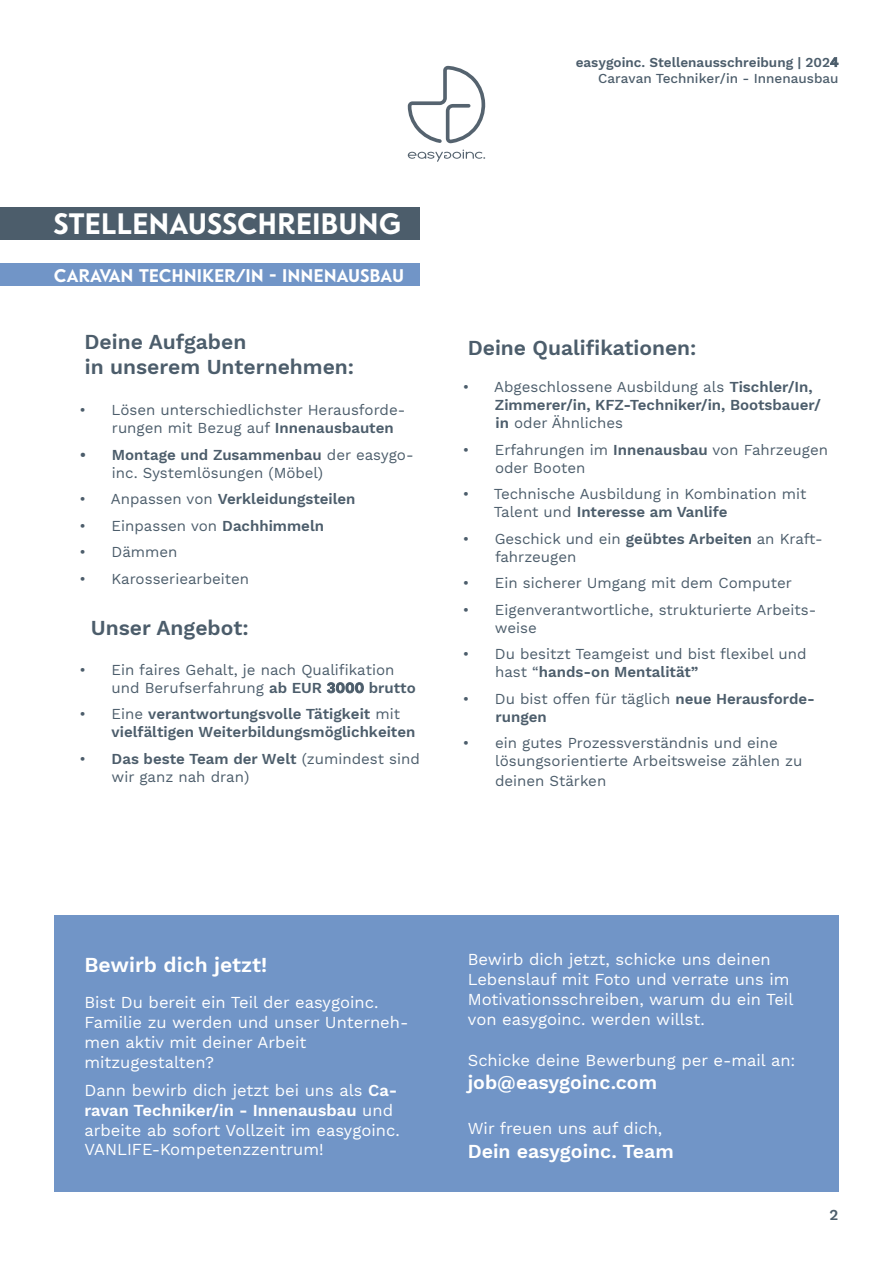
<style>
.page{position:relative;width:893px;height:1263px;background:#fff}
.page>*{position:absolute;margin:0;border:0;box-sizing:border-box;transform-origin:0 0}
.t1{font:800 28.05px "Guess Sans";color:#fff}
.t2{font:600 21px/25.2px "Work Sans";color:#4c5d6b}
.t3{font:600 21px "Work Sans";color:#fff}
.t4{font:600 19.5px "Work Sans";color:#fff}
.t5{font:800 17.4px "Guess Sans";color:#fff}
.t6{font:16.5px/19.8px "Work Sans";color:#fff}
.t7{font:15px/18px "Work Sans";color:#4c5d6b}
.t8{font:600 15px/18px "Work Sans";color:#4c5d6b}
.t9{font:600 13.5px "Work Sans";color:#4c5d6b}
.t10{font:500 13.5px "Work Sans";color:#4c5d6b}
.s1{font-weight:600}
.s2{font-weight:400}
</style>
<div class="page">
<div style="left:54px;top:916px;width:785px;height:276px;background:#7195c7"></div>
<div style="left:0;top:207px;width:419px;height:33px;background:#4c5d6b"></div>
<div style="left:0;top:264px;width:419px;height:22px;background:#7195c7"></div>
<svg style="left:408px;top:66px;width:77px;height:77px"></svg>
<svg style="left:408px;top:150px;width:77px;height:12px"></svg>
<p class="t9" style="left:576px;top:57px;width:264px">easygoinc. Stellenausschreibung | 2024</p>
<p class="t10" style="left:598px;top:73px;width:242px">Caravan Techniker/in - Innenausbau</p>
<h1 class="t1" style="left:53px;top:212px;width:350px">STELLENAUSSCHREIBUNG</h1>
<p class="t5" style="left:54px;top:268px;width:352px">CARAVAN TECHNIKER/IN - INNENAUSBAU</p>
<h2 class="t2" style="left:84px;top:331px;width:271px">Deine Aufgaben<br>in unserem Unternehmen:</h2>
<p class="t7" style="left:112px;top:402px;width:295px;text-indent:-32px">• Lösen unterschiedlichster Herausforde&shy;rungen mit Bezug auf <span class="s1">Innenausbauten</span></p>
<p class="t7" style="left:112px;top:447px;width:303px;text-indent:-32px"><span class="s1">• Montage und Zusammenbau</span> der easygo&shy;inc. Systemlösungen (Möbel)</p>
<p class="t8" style="left:79px;top:491px;width:278px"><span class="s2">• Anpassen von</span> Verkleidungsteilen</p>
<p class="t7" style="left:79px;top:518px;width:246px">• Einpassen von <span class="s1">Dachhimmeln</span></p>
<p class="t7" style="left:79px;top:544px;width:100px">• Dämmen</p>
<p class="t7" style="left:79px;top:571px;width:171px">• Karosseriearbeiten</p>
<h2 class="t2" style="left:91px;top:617px;width:159px">Unser Angebot:</h2>
<p class="t7" style="left:112px;top:662px;width:306px;text-indent:-32px">• Ein faires Gehalt, je nach Qualifikation und Berufserfahrung <span class="s1">ab EUR 3000 brutto</span></p>
<p class="t8" style="left:112px;top:706px;width:305px;text-indent:-32px"><span class="s2">• Eine</span> verantwortungsvolle Tätigkeit <span class="s2">mit </span>vielfältigen Weiterbildungsmöglichkeiten</p>
<p class="t7" style="left:112px;top:751px;width:310px;text-indent:-32px">• <span class="s1">Das beste Team der Welt</span> (zumindest sind wir ganz nah dran)</p>
<h2 class="t2" style="left:468px;top:337px;width:230px">Deine Qualifikationen:</h2>
<p class="t8" style="left:495px;top:379px;width:328px;text-indent:-32px"><span class="s2">• Abgeschlossene Ausbildung als</span> Tischler/In,<br>Zimmerer/in, KFZ-Techniker/in, Bootsbauer/ in <span class="s2">oder Ähnliches</span></p>
<p class="t7" style="left:495px;top:442px;width:335px;text-indent:-32px">• Erfahrungen im <span class="s1">Innenausbau</span> von Fahrzeugen oder Booten</p>
<p class="t7" style="left:494px;top:486px;width:314px;text-indent:-31px">• Technische Ausbildung in Kombination mit<br>Talent und <span class="s1">Interesse am Vanlife</span></p>
<p class="t7" style="left:495px;top:531px;width:329px;text-indent:-32px">• Geschick und ein <span class="s1">geübtes Arbeiten</span> an Kraft&shy;fahrzeugen</p>
<p class="t7" style="left:463px;top:575px;width:331px">• Ein sicherer Umgang mit dem Computer</p>
<p class="t7" style="left:495px;top:602px;width:323px;text-indent:-32px">• Eigenverantwortliche, strukturierte Arbeits&shy;weise</p>
<p class="t7" style="left:495px;top:646px;width:313px;text-indent:-32px">• Du besitzt Teamgeist und bist flexibel und hast “<span class="s1">hands-on Mentalität”</span></p>
<p class="t7" style="left:495px;top:691px;width:321px;text-indent:-33px">• Du bist offen für täglich <span class="s1">neue Herausforde&shy;rungen</span></p>
<p class="t7" style="left:495px;top:735px;width:309px;text-indent:-32px">• ein gutes Prozessverständnis und eine lösungsorientierte Arbeitsweise zählen zu</p>
<p class="t7" style="left:495px;top:773px;width:113px">deinen Stärken</p>
<h2 class="t3" style="left:84px;top:956px;width:184px">Bewirb dich jetzt!</h2>
<p class="t6" style="left:84px;top:994px;width:326px">Bist Du bereit ein Teil der easygoinc.<br>Familie zu werden und unser Unterneh&shy;men aktiv mit deiner Arbeit mitzugestalten?</p>
<p class="t6" style="left:84px;top:1082px;width:317px">Dann bewirb dich jetzt bei uns als <span class="s1">Ca&shy;ravan Techniker/in - Innenausbau</span> und arbeite ab sofort Vollzeit im easygoinc.<br>VANLIFE-Kompetenzzentrum!</p>
<p class="t6" style="left:468px;top:951px;width:327px">Bewirb dich jetzt, schicke uns deinen Lebenslauf mit Foto und verrate uns im Motivationsschreiben, warum du ein Teil von easygoinc. werden willst.</p>
<p class="t6" style="left:468px;top:1051px;width:329px">Schicke deine Bewerbung per e-mail an:</p>
<h3 class="t4" style="left:468px;top:1075px;width:191px">job@easygoinc.com</h3>
<p class="t6" style="left:468px;top:1120px;width:196px">Wir freuen uns auf dich,</p>
<h3 class="t4" style="left:468px;top:1143px;width:208px">Dein easygoinc. Team</h3>
<p class="t8" style="left:829px;top:1207px;width:10px">2</p>
</div>
